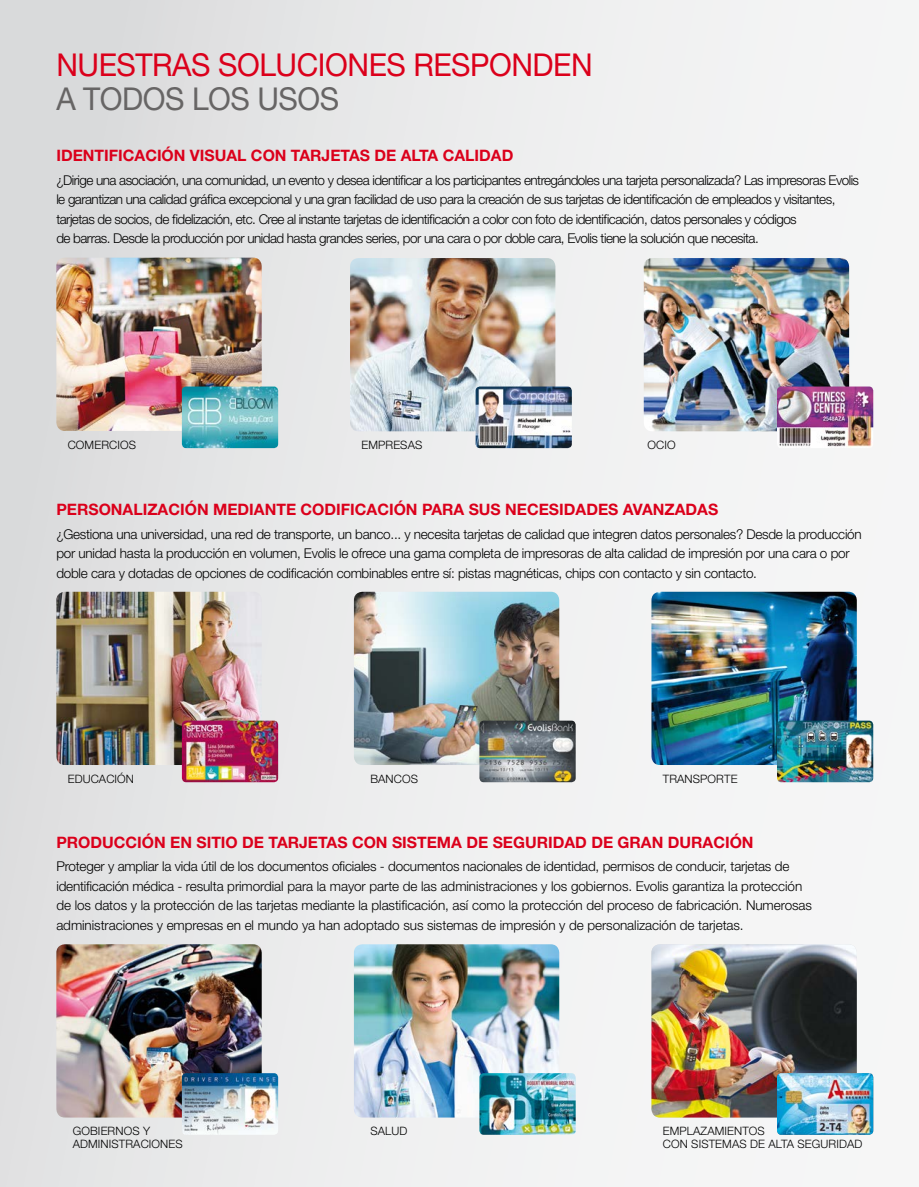
<style>
.page{position:relative;width:919px;height:1187px;background:#fff}
.page>*{position:absolute;margin:0;border:0;box-sizing:border-box;transform-origin:0 0}
.t1{font:31.5px "Helvetica Neue LT";letter-spacing:-.015em;color:#db001b;scale:.95 1}
.t2{font:31.5px "Helvetica Neue LT";letter-spacing:-.015em;color:#676565;scale:.95 1}
.t3{font:700 15.75px "Helvetica Neue LT";color:#db001b}
.t4{font:300 13.5px/19.5px "Helvetica Neue LT";letter-spacing:-.02em;color:#000}
.t5{font:300 13.5px/19.5px "Helvetica Neue LT";letter-spacing:-.04em;color:#000}
.t6{font:300 11.55px/12.1px "Helvetica Neue LT";letter-spacing:.01em;color:#000}
</style>
<div class="page">
<div style="left:0;top:0;width:918px;height:1186px;background:linear-gradient(to right,#dededf,#f9f9f9)"></div>
<img style="left:350px;top:258px;width:205px;height:173px">
<img style="left:475px;top:386px;width:97px;height:62px">
<img style="left:651px;top:944px;width:205px;height:173px">
<img style="left:777px;top:1073px;width:96px;height:61px">
<img style="left:354px;top:944px;width:205px;height:173px">
<img style="left:479px;top:1073px;width:96px;height:61px">
<img style="left:56px;top:591px;width:206px;height:174px">
<img style="left:182px;top:720px;width:96px;height:62px">
<img style="left:56px;top:257px;width:206px;height:174px">
<img style="left:182px;top:386px;width:96px;height:62px">
<img style="left:354px;top:591px;width:205px;height:174px">
<img style="left:479px;top:720px;width:96px;height:62px">
<img style="left:643px;top:258px;width:206px;height:173px">
<img style="left:777px;top:386px;width:96px;height:62px">
<img style="left:651px;top:591px;width:205px;height:174px">
<img style="left:777px;top:720px;width:96px;height:62px">
<img style="left:56px;top:944px;width:206px;height:173px">
<img style="left:182px;top:1073px;width:96px;height:61px">
<h1 class="t1" style="left:56px;top:46px;width:566px">NUESTRAS SOLUCIONES RESPONDEN</h1>
<h1 class="t2" style="left:56px;top:80px;width:299px">A TODOS LOS USOS</h1>
<p class="t3" style="left:56px;top:146px;width:458px">IDENTIFICACIÓN VISUAL CON TARJETAS DE ALTA CALIDAD</p>
<p class="t5" style="left:56px;top:170px;width:804px">¿Dirige una asociación, una comunidad, un evento y desea identificar a los participantes entregándoles una tarjeta personalizada? Las impresoras Evolis le garantizan una calidad gráfica excepcional y una gran facilidad de uso para la creación de sus tarjetas de identificación de empleados y visitantes, tarjetas de socios, de fidelización, etc. Cree al instante tarjetas de identificación a color con foto de identificación, datos personales y códigos<br>de barras. Desde la producción por unidad hasta grandes series, por una cara o por doble cara, Evolis tiene la solución que necesita.</p>
<p class="t6" style="left:68px;top:438px;width:70px">COMERCIOS</p>
<p class="t6" style="left:361px;top:439px;width:62px">EMPRESAS</p>
<p class="t6" style="left:647px;top:439px;width:30px">OCIO</p>
<p class="t3" style="left:56px;top:499px;width:663px">PERSONALIZACIÓN MEDIANTE CODIFICACIÓN PARA SUS NECESIDADES AVANZADAS</p>
<p class="t4" style="left:56px;top:524px;width:806px">¿Gestiona una universidad, una red de transporte, un banco... y necesita tarjetas de calidad que integren datos personales? Desde la producción por unidad hasta la producción en volumen, Evolis le ofrece una gama completa de impresoras de alta calidad de impresión por una cara o por doble cara y dotadas de opciones de codificación combinables entre sí: pistas magnéticas, chips con contacto y sin contacto.</p>
<p class="t6" style="left:68px;top:772px;width:68px">EDUCACIÓN</p>
<p class="t6" style="left:370px;top:772px;width:49px">BANCOS</p>
<p class="t6" style="left:662px;top:772px;width:76px">TRANSPORTE</p>
<p class="t3" style="left:56px;top:832px;width:698px">PRODUCCIÓN EN SITIO DE TARJETAS CON SISTEMA DE SEGURIDAD DE GRAN DURACIÓN</p>
<p class="t4" style="left:56px;top:856px;width:757px">Proteger y ampliar la vida útil de los documentos oficiales - documentos nacionales de identidad, permisos de conducir, tarjetas de identificación médica - resulta primordial para la mayor parte de las administraciones y los gobiernos. Evolis garantiza la protección de los datos y la protección de las tarjetas mediante la plastificación, así como la protección del proceso de fabricación. Numerosas administraciones y empresas en el mundo ya han adoptado sus sistemas de impresión y de personalización de tarjetas.</p>
<p class="t6" style="left:73px;top:1124px;width:111px">GOBIERNOS Y<br>ADMINISTRACIONES</p>
<p class="t6" style="left:370px;top:1124px;width:39px">SALUD</p>
<p class="t6" style="left:662px;top:1124px;width:201px">EMPLAZAMIENTOS<br>CON SISTEMAS DE ALTA SEGURIDAD</p>
</div>
